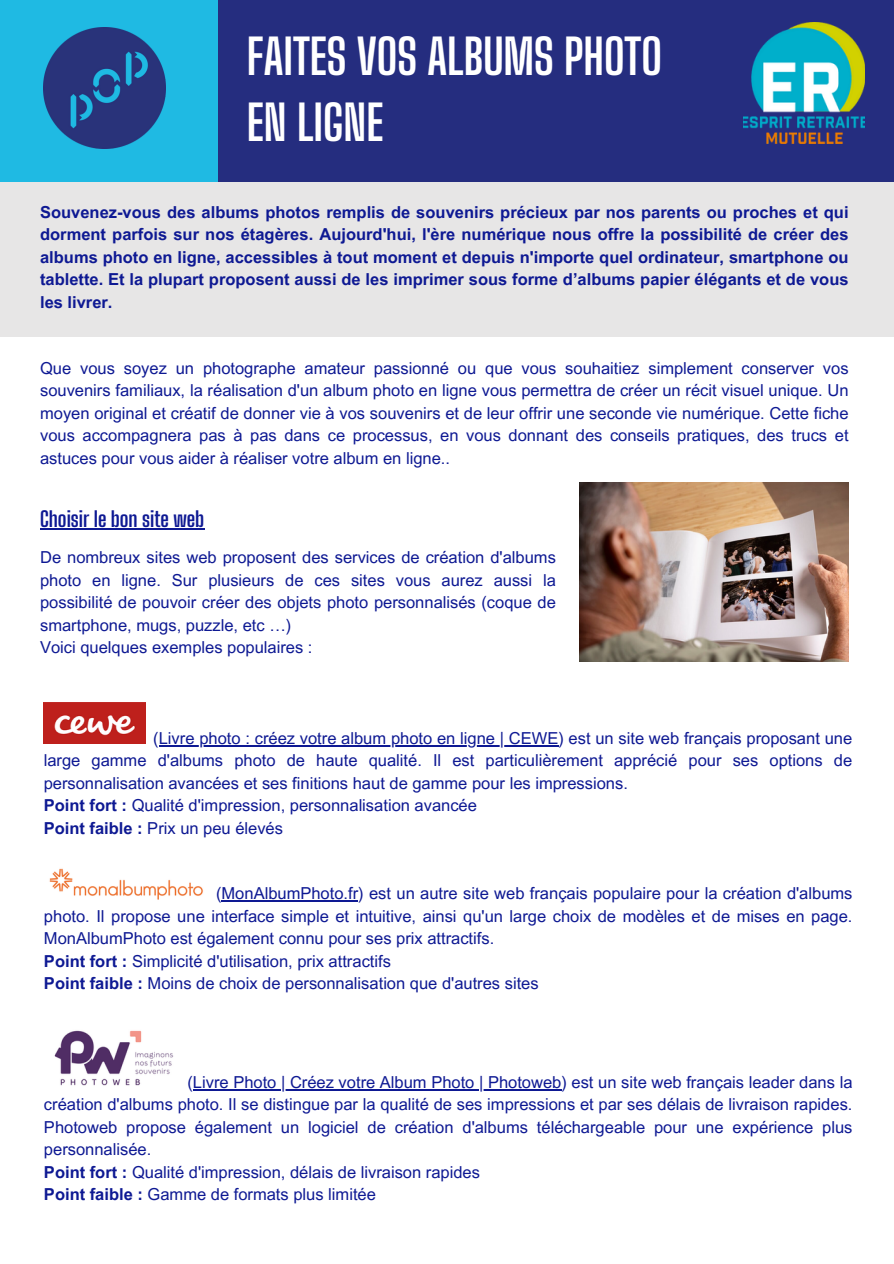
<style>
.page{position:relative;width:894px;height:1264px;background:#fff}
.page>*{position:absolute;margin:0;border:0;box-sizing:border-box;transform-origin:0 0}
.t1{font:700 48.15px/66.3px "Big Shoulders Display";color:#fff}
.t2{font:700 20.85px "Big Shoulders Display";color:#0e1993}
.t3{font:16.5px/22.5px "Arial MT Pro";color:#0e1993;text-align:justify}
.t4{font:700 16.5px/22.5px "Arial MT Pro";color:#0e1993;text-align:justify}
.s1{font-weight:700}
</style>
<div class="page">
<div style="left:0;top:0;width:280px;height:182px;background:#1fbae3"></div>
<div style="left:218px;top:0;width:675px;height:182px;background:#252d7f"></div>
<img style="left:44px;top:27px;width:121px;height:121px">
<div style="left:0;top:182px;width:893px;height:154px;background:#e7e6e6"></div>
<img style="left:743px;top:23px;width:121px;height:120px">
<img style="left:579px;top:483px;width:269px;height:179px">
<img style="left:44px;top:702px;width:101px;height:42px">
<hr style="left:159px;top:745px;width:399px;height:1px;background:#0e1993">
<img style="left:49px;top:868px;width:154px;height:32px">
<hr style="left:221px;top:900px;width:137px;height:1px;background:#0e1993">
<img style="left:54px;top:1030px;width:120px;height:56px">
<hr style="left:40px;top:528px;width:164px;height:1px;background:#0e1993">
<hr style="left:193px;top:1088px;width:368px;height:2px;background:#0e1993">
<p class="t1" style="left:247px;top:23px;width:416px">FAITES VOS ALBUMS PHOTO<br>EN LIGNE</p>
<p class="t4" style="left:40px;top:203px;width:809px">Souvenez-vous des albums photos remplis de souvenirs précieux par nos parents ou proches et qui dorment parfois sur nos étagères. Aujourd'hui, l'ère numérique nous offre la possibilité de créer des albums photo en ligne, accessibles à tout moment et depuis n'importe quel ordinateur, smartphone ou tablette. Et la plupart proposent aussi de les imprimer sous forme d’albums papier élégants et de vous les livrer.</p>
<p class="t3" style="left:40px;top:359px;width:809px">Que vous soyez un photographe amateur passionné ou que vous souhaitiez simplement conserver vos souvenirs familiaux, la réalisation d'un album photo en ligne vous permettra de créer un récit visuel unique. Un moyen original et créatif de donner vie à vos souvenirs et de leur offrir une seconde vie numérique. Cette fiche vous accompagnera pas à pas dans ce processus, en vous donnant des conseils pratiques, des trucs et astuces pour vous aider à réaliser votre album en ligne..</p>
<p class="t2" style="left:40px;top:507px;width:165px">Choisir le bon site web</p>
<p class="t3" style="left:40px;top:548px;width:517px">De nombreux sites web proposent des services de création d'albums photo en ligne. Sur plusieurs de ces sites vous aurez aussi la possibilité de pouvoir créer des objets photo personnalisés (coque de smartphone, mugs, puzzle, etc …)</p>
<p class="t3" style="left:40px;top:638px;width:274px">Voici quelques exemples populaires :</p>
<p class="t3" style="left:153px;top:729px;width:700px">(Livre photo : créez votre album photo en ligne | CEWE) est un site web français proposant une</p>
<h2 class="t3" style="left:44px;top:751px;width:809px;text-align:left">large gamme d'albums photo de haute qualité. Il est particulièrement apprécié pour ses options de personnalisation avancées et ses finitions haut de gamme pour les impressions.<br><span class="s1">Point fort :</span> Qualité d'impression, personnalisation avancée</h2>
<p class="t3" style="left:44px;top:819px;width:241px"><span class="s1">Point faible :</span> Prix un peu élevés</p>
<p class="t3" style="left:44px;top:884px;width:809px;text-indent:172px">(MonAlbumPhoto.fr) est un autre site web français populaire pour la création d'albums photo. Il propose une interface simple et intuitive, ainsi qu'un large choix de modèles et de mises en page.<br>MonAlbumPhoto est également connu pour ses prix attractifs.</p>
<p class="t3" style="left:44px;top:951px;width:348px"><span class="s1">Point fort :</span> Simplicité d'utilisation, prix attractifs</p>
<p class="t3" style="left:44px;top:974px;width:496px"><span class="s1">Point faible :</span> Moins de choix de personnalisation que d'autres sites</p>
<p class="t3" style="left:187px;top:1072px;width:666px">(Livre Photo | Créez votre Album Photo | Photoweb) est un site web français leader dans la</p>
<p class="t3" style="left:44px;top:1095px;width:809px;text-align:left">création d'albums photo. Il se distingue par la qualité de ses impressions et par ses délais de livraison rapides.<br>Photoweb propose également un logiciel de création d'albums téléchargeable pour une expérience plus personnalisée.<br><span class="s1">Point fort :</span> Qualité d'impression, délais de livraison rapides</p>
<p class="t3" style="left:44px;top:1185px;width:333px"><span class="s1">Point faible :</span> Gamme de formats plus limitée</p>
</div>
